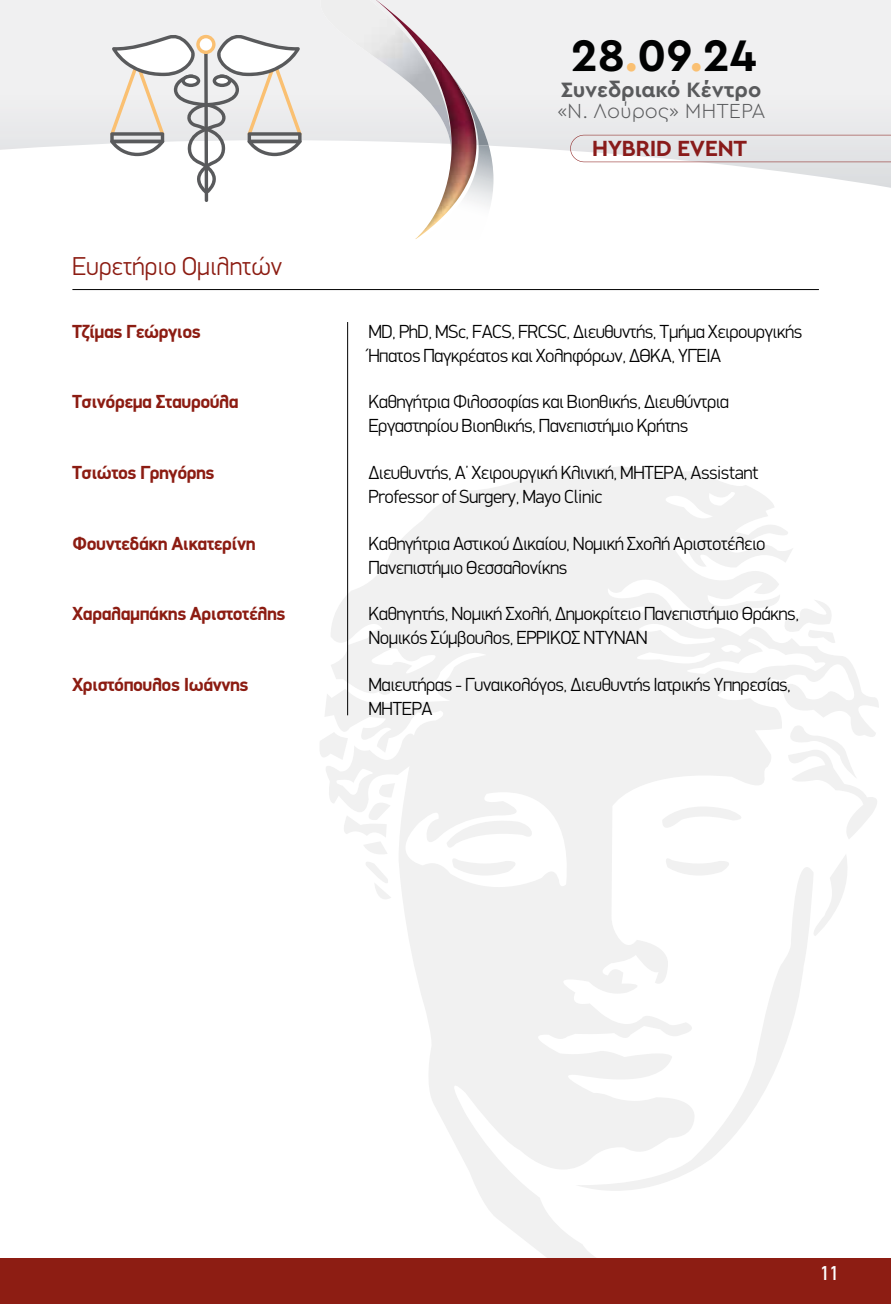
<style>
.page{position:relative;width:891px;height:1304px;background:#fff}
.page>*{position:absolute;margin:0;border:0;box-sizing:border-box;transform-origin:0 0}
.t1{font:700 46.2px "Cera GR";color:#010202}
.t2{font:300 26px "PF Din Display";color:#8c1c12}
.t3{font:700 23px "Cera GR";color:#891b1a}
.t4{font:700 21.8px "Cera GR";color:#595a5c}
.t5{font:300 21.4px "Cera GR";color:#595a5c}
.t6{font:500 20px "PF Din Text";color:#fff}
.t7{font:300 19px/24px "PF Din Display";letter-spacing:-.025em;color:#000}
.t8{font:700 19px "PF Din Display";letter-spacing:-.025em;color:#8c1c12}
.s1{color:#fac072}
</style>
<div class="page">
<svg style="left:451px;top:0;width:439px;height:188px"></svg>
<svg style="left:325px;top:466px;width:554px;height:792px;fill:#f1f1f1"></svg>
<svg style="left:575px;top:867px;width:238px;height:324px"></svg>
<svg style="left:661px;top:806px;width:92px;height:22px"></svg>
<svg style="left:807px;top:854px;width:47px;height:82px"></svg>
<svg style="left:451px;top:858px;width:74px;height:18px"></svg>
<svg style="left:664px;top:858px;width:74px;height:18px"></svg>
<svg style="left:446px;top:821px;width:87px;height:27px"></svg>
<svg style="left:320px;top:732px;width:28px;height:28px"></svg>
<svg style="left:372px;top:783px;width:23px;height:14px"></svg>
<svg style="left:339px;top:803px;width:51px;height:51px"></svg>
<svg style="left:364px;top:862px;width:27px;height:37px"></svg>
<svg style="left:784px;top:725px;width:95px;height:114px"></svg>
<svg style="left:779px;top:600px;width:60px;height:43px"></svg>
<div style="left:0;top:1258px;width:890px;height:46px;background:#8d1d13"></div>
<svg style="left:204px;top:51px;width:4px;height:151px"></svg>
<svg style="left:110px;top:33px;width:191px;height:160px"></svg>
<img style="left:451px;top:73px;width:37px;height:56px">
<img style="left:376px;top:0;width:75px;height:143px">
<svg style="left:422px;top:129px;width:71px;height:106px"></svg>
<svg style="left:570px;top:135px;width:320px;height:27px;background:#e3e1e3"></svg>
<hr style="left:72px;top:289px;width:746px;height:1px;background:#000">
<hr style="left:347px;top:322px;width:1px;height:393px;background:#000">
<h2 class="t2" style="left:72px;top:250px;width:212px">Ευρετήριο Ομιλητών</h2>
<h1 class="t1" style="left:570px;top:30px;width:187px">28<span class="s1">.</span>09<span class="s1">.</span>24</h1>
<p class="t4" style="left:560px;top:78px;width:202px">Συνεδριακό Κέντρο</p>
<p class="t5" style="left:557px;top:99px;width:210px">«Ν. Λούρος» ΜΗΤΕΡΑ</p>
<p class="t3" style="left:591px;top:135px;width:157px">HYBRID EVENT</p>
<p class="t8" style="left:72px;top:320px;width:130px">Τζίμας Γεώργιος</p>
<p class="t7" style="left:368px;top:319px;width:435px">MD, PhD, MSc, FACS, FRCSC, Διευθυντής, Τμήμα Χειρουργικής<br>Ήπατος Παγκρέατος και Χοληφόρων, ΔΘΚΑ, ΥΓΕΙΑ</p>
<p class="t8" style="left:72px;top:390px;width:168px">Τσινόρεμα Σταυρούλα</p>
<p class="t7" style="left:368px;top:390px;width:362px">Καθηγήτρια Φιλοσοφίας και Βιοηθικής, Διευθύντρια<br>Εργαστηρίου Βιοηθικής, Πανεπιστήμιο Κρήτης</p>
<p class="t8" style="left:72px;top:461px;width:144px">Τσιώτος Γρηγόρης</p>
<p class="t7" style="left:368px;top:461px;width:391px">Διευθυντής, Α’ Χειρουργική Κλινική, ΜΗΤΕΡΑ, Assistant<br>Professor of Surgery, Mayo Clinic</p>
<p class="t8" style="left:72px;top:532px;width:185px">Φουντεδάκη Αικατερίνη</p>
<p class="t7" style="left:368px;top:531px;width:398px">Καθηγήτρια Αστικού Δικαίου, Νομική Σχολή Αριστοτέλειο<br>Πανεπιστήμιο Θεσσαλονίκης</p>
<p class="t8" style="left:72px;top:602px;width:215px">Χαραλαμπάκης Αριστοτέλης</p>
<p class="t7" style="left:368px;top:602px;width:432px">Καθηγητής, Νομική Σχολή, Δημοκρίτειο Πανεπιστήμιο Θράκης,<br>Νομικός Σύμβουλος, ΕΡΡΙΚΟΣ ΝΤΥΝΑΝ</p>
<p class="t8" style="left:72px;top:673px;width:178px">Χριστόπουλος Ιωάννης</p>
<p class="t7" style="left:368px;top:673px;width:424px">Μαιευτήρας - Γυναικολόγος, Διευθυντής Ιατρικής Υπηρεσίας,<br>ΜΗΤΕΡΑ</p>
<p class="t6" style="left:819px;top:1261px;width:20px">11</p>
</div>
